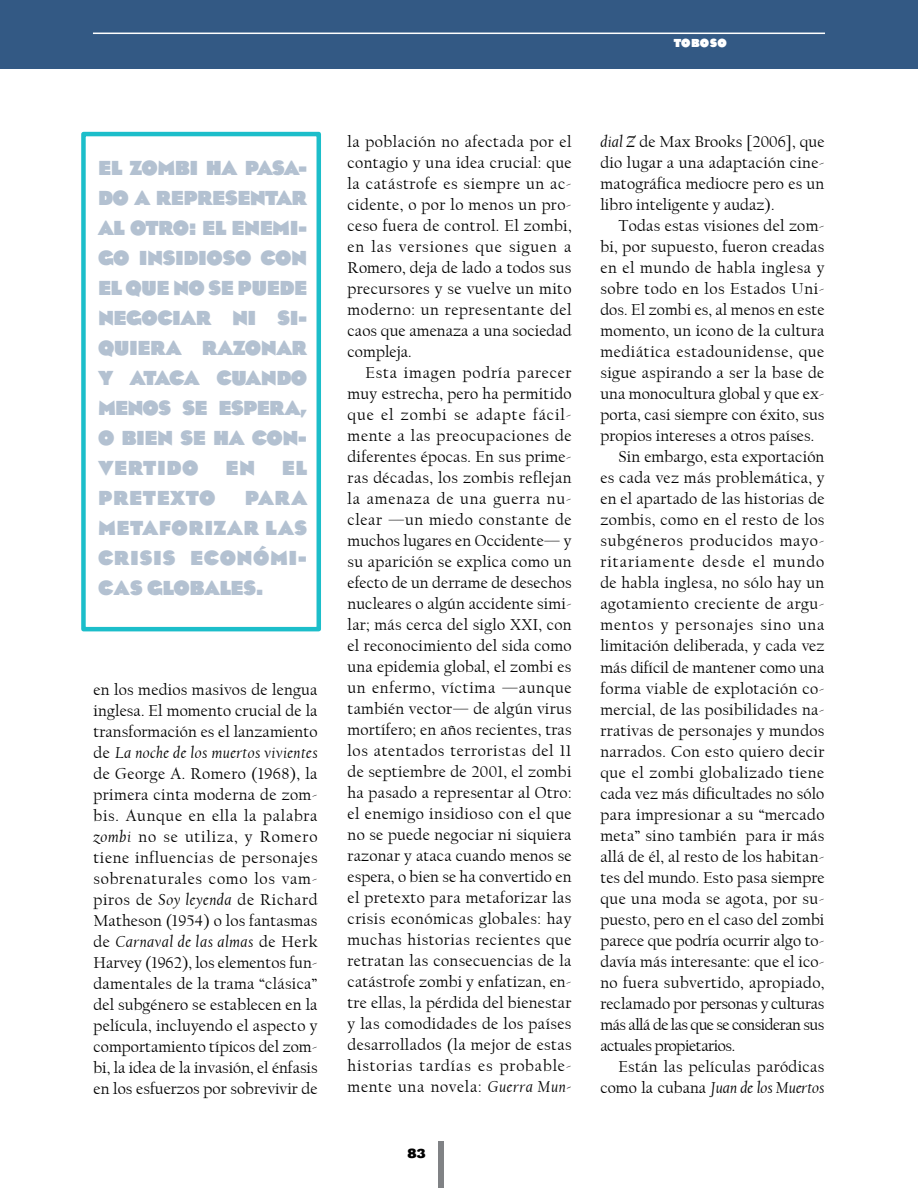
<style>
.page{position:relative;width:918px;height:1188px;background:#fff}
.page>*{position:absolute;margin:0;border:0;box-sizing:border-box;transform-origin:0 0}
.t1{font:900 21px/30px "Eagle";letter-spacing:-.025em;color:#b3c1d1;text-align:justify}
.t2{font:900 21px "Eagle";letter-spacing:.025em;color:#b3c1d1}
.t3{font:16.5px/21px "Californian FB";letter-spacing:.015em;color:#000;text-align:justify}
.t4{font:16.5px "Californian FB";letter-spacing:.035em;color:#000}
.t5{font:16.5px "Californian FB";letter-spacing:.05em;color:#000}
.t6{font:16.5px "Californian FB";letter-spacing:-.03em;color:#000}
.t7{font:16.5px "Californian FB";letter-spacing:-.015em;color:#000}
.t8{font:italic 16.5px "Californian FB";letter-spacing:-.005em;color:#000}
.t9{font:16.5px "Californian FB";letter-spacing:-.005em;color:#000}
.t10{font:16.5px "Californian FB";letter-spacing:.06em;color:#000}
.t11{font:16.5px "Californian FB";letter-spacing:-.025em;color:#000}
.t12{font:700 13.5px "Eagle";color:#000}
.t13{font:900 12px "Eagle";letter-spacing:.025em;color:#fff}
.s1{font-style:italic}
.s2{font-style:normal}
</style>
<div class="page">
<div style="left:0;top:0;width:918px;height:69px;background:#335984"></div>
<hr style="left:93px;top:33px;width:732px;height:1px;background:#fff">
<div style="left:438px;top:1142px;width:6px;height:46px;background:#808285"></div>
<div style="left:81px;top:132px;width:240px;height:499px;border:4px solid #1cbeca"></div>
<p class="t13" style="left:674px;top:36px;width:55px">TOBOSO</p>
<p class="t1" style="left:98px;top:153px;width:211px">EL ZOMBI HA PASA-DO A REPRESENTAR AL OTRO: EL ENEMI-GO INSIDIOSO CON EL QUE NO SE PUEDE NEGOCIAR NI SI-QUIERA RAZONAR Y ATACA</p>
<p class="t1" style="left:98px;top:363px;width:211px;text-indent:118px">CUANDO MENOS SE ESPERA, O BIEN SE HA CON-VERTIDO</p>
<p class="t1" style="left:225px;top:453px;width:31px">EN</p>
<p class="t1" style="left:282px;top:453px;width:27px">EL</p>
<p class="t2" style="left:98px;top:486px;width:119px">PRETEXTO</p>
<p class="t1" style="left:98px;top:483px;width:212px;text-indent:147px">PARA METAFORIZAR LAS CRISIS ECONÓMI-CAS GLOBALES.</p>
<p class="t3" style="left:94px;top:679px;width:226px">en los medios masivos de lengua inglesa. El momento crucial de la transformación es el lanzamiento de <span class="s1">La noche de los muertos vivientes </span>de George A. Romero (1968), la primera cinta moderna de zom&shy;bis. Aunque en ella la palabra <span class="s1">zombi</span> no se utiliza, y Romero tiene influencias de personajes sobrenaturales como los vam&shy;piros de <span class="s1">Soy leyenda</span> de Richard Matheson (1954) o los fantasmas de <span class="s1">Carnaval de las almas</span> de Herk Harvey (1962), los elementos fun&shy;damentales de la trama “clásica” del subgénero se establecen en la película, incluyendo el aspecto y comportamiento típicos del zom&shy;bi, la idea de la invasión, el énfasis en los esfuerzos por sobrevivir de</p>
<p class="t3" style="left:348px;top:132px;width:226px">la población no afectada por el contagio y una idea crucial: que la catástrofe es siempre un ac&shy;cidente, o por lo menos un pro&shy;ceso fuera de control. El zombi, en las versiones que siguen a Romero, deja de lado a todos sus precursores y se vuelve un mito moderno: un representante del caos que amenaza a una sociedad compleja.</p>
<p class="t3" style="left:348px;top:363px;width:226px;text-indent:18px">Esta imagen podría parecer muy estrecha, pero ha permitido que el zombi se adapte fácil&shy;mente a las preocupaciones de diferentes épocas. En sus prime&shy;ras décadas, los zombis reflejan la amenaza de una guerra nu&shy;clear —un miedo constante de muchos lugares en Occidente— y su aparición se explica como un efecto de un derrame de desechos nucleares o algún accidente simi&shy;lar; más cerca del siglo XXI, con el reconocimiento del sida como una epidemia global, el zombi es un enfermo, víctima —aunque también vector— de algún virus mortífero; en años recientes, tras los atentados terroristas del 11 de septiembre de 2001, el zombi ha pasado a representar al Otro: el enemigo insidioso con el que no se puede negociar ni siquiera razonar y ataca cuando menos se espera, o bien se ha convertido en el pretexto para metaforizar las crisis económicas globales: hay muchas historias recientes que retratan las consecuencias de la catástrofe zombi y enfatizan, en&shy;tre ellas, la pérdida del bienestar y las comodidades de los países desarrollados (la mejor de estas historias tardías es probable&shy;mente una novela: <span class="s1">Guerra Mun-</span></p>
<p class="t12" style="left:408px;top:1146px;width:19px">83</p>
<p class="t3" style="left:600px;top:132px;width:226px"><span class="s1">dial Z</span> de Max Brooks [2006], que dio lugar a una adaptación cine&shy;matográfica mediocre pero es un libro inteligente y audaz).</p>
<p class="t3" style="left:618px;top:216px;width:208px">Todas estas visiones del zom-</p>
<p class="t3" style="left:600px;top:237px;width:226px">bi, por supuesto, fueron creadas</p>
<p class="t3" style="left:600px;top:258px;width:225px">en el mundo de habla inglesa y</p>
<p class="t3" style="left:600px;top:279px;width:225px">sobre todo en los Estados Uni-</p>
<p class="t3" style="left:600px;top:300px;width:226px">dos. El zombi es, al menos en este</p>
<p class="t3" style="left:600px;top:321px;width:226px">momento, un icono de la cultura</p>
<p class="t4" style="left:600px;top:343px;width:225px">mediática estadounidense, que</p>
<p class="t3" style="left:600px;top:363px;width:225px">sigue aspirando a ser la base de</p>
<p class="t3" style="left:600px;top:384px;width:226px">una monocultura global y que ex-</p>
<p class="t3" style="left:600px;top:405px;width:226px">porta, casi siempre con éxito, sus</p>
<p class="t3" style="left:600px;top:426px;width:215px">propios intereses a otros países.</p>
<p class="t3" style="left:618px;top:447px;width:207px">Sin embargo, esta exportación</p>
<p class="t3" style="left:600px;top:468px;width:226px">es cada vez más problemática, y</p>
<p class="t3" style="left:600px;top:489px;width:225px">en el apartado de las historias de</p>
<p class="t3" style="left:600px;top:510px;width:226px">zombis, como en el resto de los</p>
<p class="t5" style="left:600px;top:532px;width:225px">subgéneros producidos mayo-</p>
<p class="t10" style="left:600px;top:553px;width:226px">ritariamente desde el mundo</p>
<p class="t3" style="left:600px;top:573px;width:225px">de habla inglesa, no sólo hay un</p>
<p class="t3" style="left:600px;top:594px;width:226px">agotamiento creciente de argu-</p>
<p class="t5" style="left:600px;top:616px;width:226px">mentos y personajes sino una</p>
<p class="t3" style="left:600px;top:636px;width:226px">limitación deliberada, y cada vez</p>
<p class="t9" style="left:600px;top:658px;width:225px">más difícil de mantener como una</p>
<p class="t3" style="left:600px;top:678px;width:226px">forma viable de explotación co-</p>
<p class="t3" style="left:600px;top:699px;width:225px">mercial, de las posibilidades na-</p>
<p class="t3" style="left:600px;top:720px;width:225px">rrativas de personajes y mundos</p>
<p class="t3" style="left:600px;top:741px;width:225px">narrados. Con esto quiero decir</p>
<p class="t4" style="left:600px;top:763px;width:225px">que el zombi globalizado tiene</p>
<p class="t3" style="left:600px;top:783px;width:225px">cada vez más dificultades no sólo</p>
<p class="t3" style="left:600px;top:804px;width:226px">para impresionar a su “mercado</p>
<p class="t3" style="left:600px;top:825px;width:225px">meta” sino también para ir más</p>
<p class="t3" style="left:600px;top:846px;width:225px">allá de él, al resto de los habitan-</p>
<p class="t3" style="left:600px;top:867px;width:226px">tes del mundo. Esto pasa siempre</p>
<p class="t3" style="left:600px;top:888px;width:226px">que una moda se agota, por su-</p>
<p class="t3" style="left:600px;top:909px;width:225px">puesto, pero en el caso del zombi</p>
<p class="t3" style="left:600px;top:930px;width:226px">parece que podría ocurrir algo to-</p>
<p class="t3" style="left:600px;top:951px;width:225px">davía más interesante: que el ico-</p>
<p class="t3" style="left:600px;top:972px;width:226px">no fuera subvertido, apropiado,</p>
<p class="t7" style="left:600px;top:994px;width:225px">reclamado por personas y culturas</p>
<p class="t6" style="left:600px;top:1015px;width:225px">más allá de las que se consideran sus</p>
<p class="t11" style="left:600px;top:1036px;width:136px">actuales propietarios.</p>
<p class="t3" style="left:618px;top:1056px;width:207px">Están las películas paródicas</p>
<p class="t8" style="left:600px;top:1078px;width:226px"><span class="s2">como la cubana</span> Juan de los Muertos</p>
</div>
